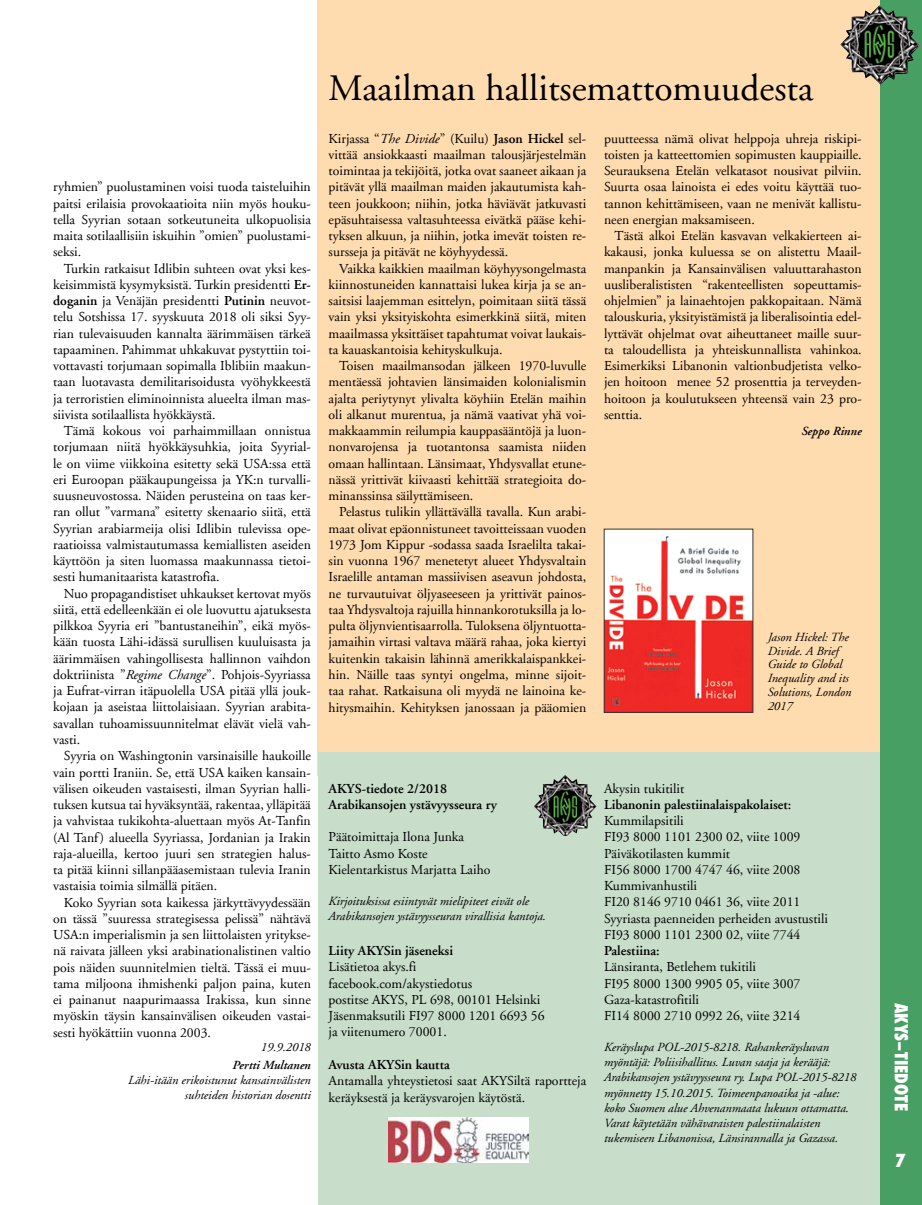
<style>
.page{position:relative;width:922px;height:1205px;background:#fff}
.page>*{position:absolute;margin:0;border:0;box-sizing:border-box;transform-origin:0 0}
.t1{font:37.5px "Adobe Garamond LT";color:#000}
.t2{font:800 condensed 17.5px "Futura";color:#fff}
.t3{font:13.75px/16.2px "Adobe Garamond LT";color:#000;text-align:justify}
.t4{font:600 13.75px/16.2px "Adobe Garamond LT";color:#000}
.t5{font:italic 12.5px/15px "Adobe Garamond LT";color:#000}
.t6{font:italic 600 12.5px "Adobe Garamond LT";color:#000}
.s1{font-weight:600}
.s2{font-style:italic}
</style>
<div class="page">
<div style="left:879px;top:0;width:42px;height:1205px;background:#479f63"></div>
<div style="left:317px;top:0;width:562px;height:775px;background:#ffdcaf"></div>
<img style="left:606px;top:531px;width:144px;height:179px">
<div style="left:317px;top:752px;width:562px;height:453px;background:#c8decb"></div>
<img style="left:534px;top:775px;width:59px;height:61px">
<img style="left:840px;top:6px;width:76px;height:78px">
<img style="left:388px;top:1117px;width:140px;height:45px">
<p class="t3" style="left:53px;top:179px;width:259px">ryhmien” puolustaminen voisi tuoda taisteluihin paitsi erilaisia provokaatioita niin myös houku&shy;tella Syyrian sotaan sotkeutuneita ulkopuolisia maita sotilaallisiin iskuihin ”omien” puolustami&shy;seksi.</p>
<p class="t3" style="left:53px;top:260px;width:259px;text-indent:11px">Turkin ratkaisut Idlibin suhteen ovat yksi kes&shy;keisimmistä kysymyksistä. Turkin presidentti <span class="s1">Er&shy;doganin</span> ja Venäjän presidentti <span class="s1">Putinin</span> neuvot&shy;telu Sotshissa 17. syyskuuta 2018 oli siksi Syy&shy;rian tulevaisuuden kannalta äärimmäisen tärkeä tapaaminen. Pahimmat uhkakuvat pystyttiin toi&shy;vottavasti torjumaan sopimalla Iblibiin maakun&shy;taan luotavasta demilitarisoidusta vyöhykkeestä ja terroristien eliminoinnista alueelta ilman mas&shy;siivista sotilaallista hyökkäystä.</p>
<p class="t3" style="left:53px;top:423px;width:259px;text-indent:11px">Tämä kokous voi parhaimmillaan onnistua torjumaan niitä hyökkäysuhkia, joita Syyrial&shy;le on viime viikkoina esitetty sekä USA:ssa että eri Euroopan pääkaupungeissa ja YK:n turvalli&shy;suusneuvostossa. Näiden perusteina on taas ker&shy;ran ollut ”varmana” esitetty skenaario siitä, että Syyrian arabiarmeija olisi Idlibin tulevissa ope&shy;raatioissa valmistautumassa kemiallisten aseiden käyttöön ja siten luomassa maakunnassa tietoi&shy;sesti humanitaarista katastrofia.</p>
<p class="t3" style="left:53px;top:585px;width:259px;text-indent:11px">Nuo propagandistiset uhkaukset kertovat myös siitä, että edelleenkään ei ole luovuttu ajatuksesta pilkkoa Syyria eri ”bantustaneihin”, eikä myös&shy;kään tuosta Lähi-idässä surullisen kuuluisasta ja äärimmäisen vahingollisesta hallinnon vaihdon doktriinista ”<span class="s2">Regime Change</span>”. Pohjois-Syyriassa ja Eufrat-virran itäpuolella USA pitää yllä jouk&shy;kojaan ja aseistaa liittolaisiaan. Syyrian arabita&shy;savallan tuhoamissuunnitelmat elävät vielä vah&shy;vasti.</p>
<p class="t3" style="left:53px;top:748px;width:259px;text-indent:11px">Syyria on Washingtonin varsinaisille haukoille vain portti Iraniin. Se, että USA kaiken kansain&shy;välisen oikeuden vastaisesti, ilman Syyrian halli&shy;tuksen kutsua tai hyväksyntää, rakentaa, ylläpitää ja vahvistaa tukikohta-aluettaan myös At-Tanfin (Al Tanf) alueella Syyriassa, Jordanian ja Irakin raja-alueilla, kertoo juuri sen strategien halus&shy;ta pitää kiinni sillanpääasemistaan tulevia Iranin vastaisia toimia silmällä pitäen.</p>
<p class="t3" style="left:53px;top:894px;width:259px;text-indent:11px">Koko Syyrian sota kaikessa järkyttävyydessään on tässä ”suuressa strategisessa pelissä” nähtävä USA:n imperialismin ja sen liittolaisten yritykse&shy;nä raivata jälleen yksi arabinationalistinen valtio pois näiden suunnitelmien tieltä. Tässä ei muu&shy;tama miljoona ihmishenki paljon paina, kuten ei painanut naapurimaassa Irakissa, kun sinne myöskin täysin kansainvälisen oikeuden vastai&shy;sesti hyökättiin vuonna 2003.</p>
<p class="t5" style="left:261px;top:1040px;width:51px">19.9.2018</p>
<p class="t6" style="left:232px;top:1058px;width:80px">Pertti Multanen</p>
<p class="t5" style="left:128px;top:1073px;width:184px;text-align:right">Lähi-itään erikoistunut kansainvälisten suhteiden historian dosentti</p>
<h1 class="t1" style="left:328px;top:68px;width:486px">Maailman hallitsemattomuudesta</h1>
<p class="t3" style="left:328px;top:130px;width:259px">Kirjassa “<span class="s2">The Divide</span>” (Kuilu) <span class="s1">Jason Hickel</span> sel&shy;vittää ansiokkaasti maailman talousjärjestelmän toimintaa ja tekijöitä, jotka ovat saaneet aikaan ja pitävät yllä maailman maiden jakautumista kah&shy;teen joukkoon; niihin, jotka häviävät jatkuvasti epäsuhtaisessa valtasuhteessa eivätkä pääse kehi&shy;tyksen alkuun, ja niihin, jotka imevät toisten re&shy;sursseja ja pitävät ne köyhyydessä.</p>
<p class="t3" style="left:328px;top:260px;width:259px;text-indent:11px">Vaikka kaikkien maailman köyhyysongelmasta kiinnostuneiden kannattaisi lukea kirja ja se an&shy;saitsisi laajemman esittelyn, poimitaan siitä tässä vain yksi yksityiskohta esimerkkinä siitä, miten maailmassa yksittäiset tapahtumat voivat laukais&shy;ta kauaskantoisia kehityskulkuja.</p>
<p class="t3" style="left:328px;top:358px;width:259px;text-indent:11px">Toisen maailmansodan jälkeen 1970-luvulle mentäessä johtavien länsimaiden kolonialismin ajalta periytynyt ylivalta köyhiin Etelän maihin oli alkanut murentua, ja nämä vaativat yhä voi&shy;makkaammin reilumpia kauppasääntöjä ja luon&shy;nonvarojensa ja tuotantonsa saamista niiden omaan hallintaan. Länsimaat, Yhdysvallat etune&shy;nässä yrittivät kiivaasti kehittää strategioita do&shy;minanssinsa säilyttämiseen.</p>
<p class="t3" style="left:328px;top:504px;width:259px;text-indent:11px">Pelastus tulikin yllättävällä tavalla. Kun arabi&shy;maat olivat epäonnistuneet tavoitteissaan vuoden 1973 Jom Kippur -sodassa saada Israelilta takai&shy;sin vuonna 1967 menetetyt alueet Yhdysvaltain Israelille antaman massiivisen aseavun johdosta, ne turvautuivat öljyaseeseen ja yrittivät painos&shy;taa Yhdysvaltoja rajuilla hinnankorotuksilla ja lo&shy;pulta öljynvientisaarrolla. Tuloksena öljyntuotta&shy;jamaihin virtasi valtava määrä rahaa, joka kiertyi kuitenkin takaisin lähinnä amerikkalaispankkei&shy;hin. Näille taas syntyi ongelma, minne sijoit&shy;taa rahat. Ratkaisuna oli myydä ne lainoina ke&shy;hitysmaihin. Kehityksen janossaan ja pääomien</p>
<p class="t3" style="left:604px;top:130px;width:259px">puutteessa nämä olivat helppoja uhreja riskipi&shy;toisten ja katteettomien sopimusten kauppiaille.<br>Seurauksena Etelän velkatasot nousivat pilviin.<br>Suurta osaa lainoista ei edes voitu käyttää tuo&shy;tannon kehittämiseen, vaan ne menivät kallistu&shy;neen energian maksamiseen.</p>
<p class="t3" style="left:604px;top:228px;width:259px;text-indent:11px">Tästä alkoi Etelän kasvavan velkakierteen ai&shy;kakausi, jonka kuluessa se on alistettu Maail&shy;manpankin ja Kansainvälisen valuuttarahaston uusliberalististen “rakenteellisten sopeuttamis&shy;ohjelmien” ja lainaehtojen pakkopaitaan. Nämä talouskuria, yksityistämistä ja liberalisointia edel&shy;lyttävät ohjelmat ovat aiheuttaneet maille suur&shy;ta taloudellista ja yhteiskunnallista vahinkoa.<br>Esimerkiksi Libanonin valtionbudjetista velko&shy;jen hoitoon menee 52 prosenttia ja terveyden&shy;hoitoon ja koulutukseen yhteensä vain 23 pro&shy;senttia.</p>
<p class="t6" style="left:801px;top:424px;width:62px">Seppo Rinne</p>
<p class="t5" style="left:767px;top:630px;width:85px;line-height:13.8px">Jason Hickel: The<br>Divide. A Brief<br>Guide to Global<br>Inequality and its<br>Solutions, London<br>2017</p>
<p class="t4" style="left:328px;top:780px;width:170px">AKYS-tiedote 2/2018<br>Arabikansojen ystävyysseura ry</p>
<p class="t3" style="left:328px;top:829px;width:163px;text-align:left">Päätoimittaja Ilona Junka<br>Taitto Asmo Koste<br>Kielentarkistus Marjatta Laiho</p>
<p class="t5" style="left:328px;top:894px;width:219px">Kirjoituksissa esiintyvät mielipiteet eivät ole<br>Arabikansojen ystävyysseuran virallisia kantoja.</p>
<p class="t4" style="left:328px;top:943px;width:126px">Liity AKYSin jäseneksi</p>
<p class="t3" style="left:328px;top:959px;width:217px;text-align:left">Lisätietoa akys.fi facebook.com/akystiedotus<br>postitse AKYS, PL 698, 00101 Helsinki<br>Jäsenmaksutili FI97 8000 1201 6693 56 ja viitenumero 70001.</p>
<p class="t4" style="left:328px;top:1057px;width:123px">Avusta AKYSin kautta</p>
<p class="t3" style="left:328px;top:1073px;width:259px">Antamalla yhteystietosi saat AKYSiltä raportteja keräyksestä ja keräysvarojen käytöstä.</p>
<p class="t3" style="left:604px;top:780px;width:82px">Akysin tukitilit</p>
<p class="t4" style="left:604px;top:797px;width:189px">Libanonin palestiinalaispakolaiset:</p>
<p class="t3" style="left:604px;top:813px;width:225px;text-align:left">Kummilapsitili<br>FI93 8000 1101 2300 02, viite 1009<br>Päiväkotilasten kummit<br>FI56 8000 1700 4747 46, viite 2008<br>Kummivanhustili<br>FI20 8146 9710 0461 36, viite 2011<br>Syyriasta paenneiden perheiden avustustili<br>FI93 8000 1101 2300 02, viite 7744</p>
<p class="t4" style="left:604px;top:943px;width:57px">Palestiina:</p>
<p class="t3" style="left:604px;top:959px;width:198px;text-align:left">Länsiranta, Betlehem tukitili<br>FI95 8000 1300 9905 05, viite 3007<br>Gaza-katastrofitili<br>FI14 8000 2710 0992 26, viite 3214</p>
<p class="t5" style="left:604px;top:1040px;width:254px">Keräyslupa POL-2015-8218. Rahankeräysluvan myöntäjä: Poliisihallitus. Luvan saaja ja kerääjä:<br>Arabikansojen ystävyysseura ry. Lupa POL-2015-8218 myönnetty 15.10.2015. Toimeenpanoaika ja -alue: koko Suomen alue Ahvenanmaata lukuun ottamatta.<br>Varat käytetään vähävaraisten palestiinalaisten tukemiseen Libanonissa, Länsirannalla ja Gazassa.</p>
<p class="t2" style="left:912px;top:1002px;width:110px;rotate:90deg">AKYS–TIEDOTE</p>
<p class="t2" style="left:894px;top:1148px;width:12px">7</p>
</div>
